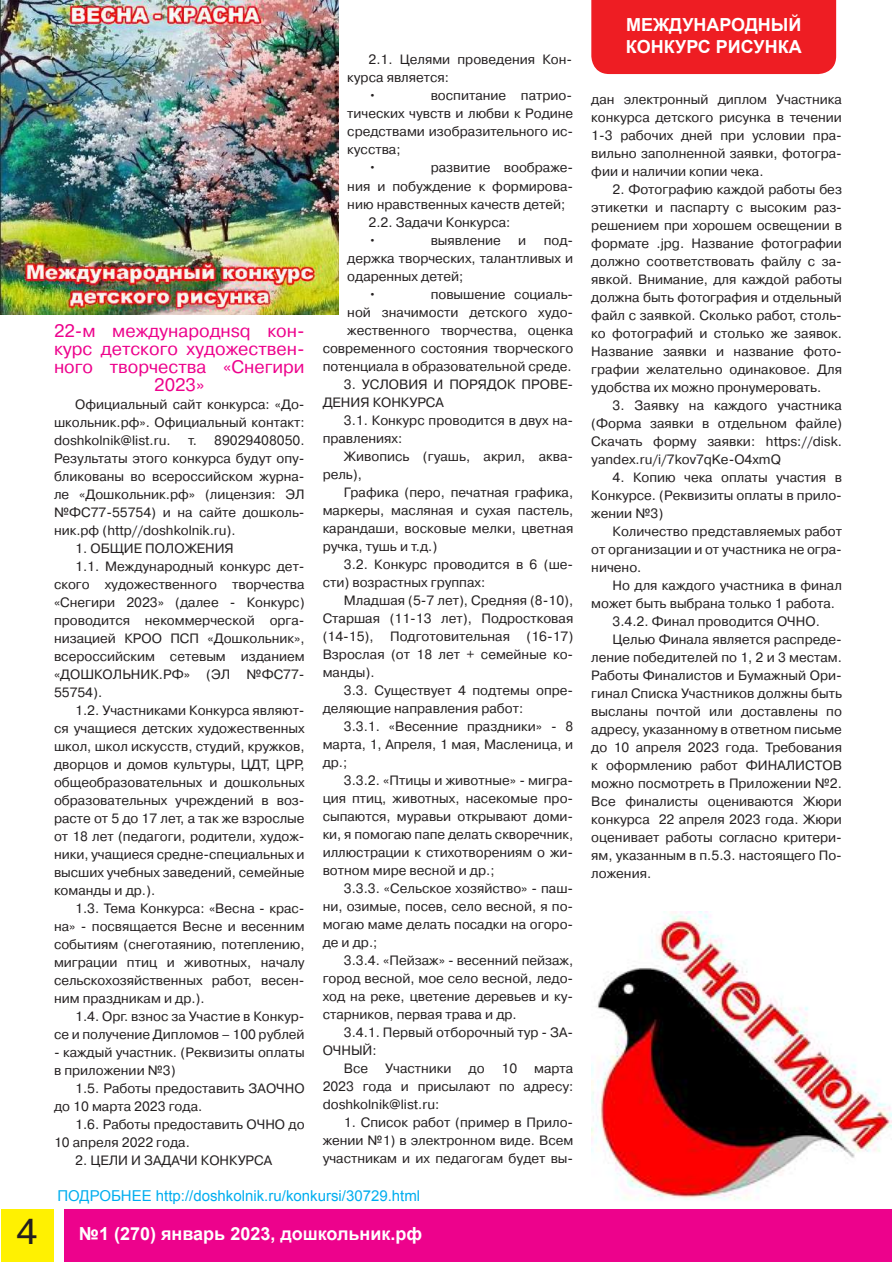
<style>
.page{position:relative;width:893px;height:1263px;background:#fff}
.page>*{position:absolute;margin:0;border:0;box-sizing:border-box;transform-origin:0 0}
.t1{font:36px "Pragmatica C";color:#231f20}
.t2{font:18px/18px "Pragmatica C";color:#ed028c;text-align:center}
.t3{font:700 18px/21.6px "Arial";color:#fff}
.t4{font:15px "Arial";color:#00aeef}
.t5{font:13.5px/18px "Pragmatica C";color:#231f20;text-align:justify}
</style>
<div class="page">
<div style="left:65px;top:1210px;width:827px;height:52px;background:#ed028c"></div>
<div style="left:1px;top:1210px;width:52px;height:52px;background:#fff101"></div>
<div style="left:591px;top:0;width:245px;height:74px;background:#ee1d23"></div>
<img style="left:591px;top:911px;width:300px;height:289px">
<img style="left:0;top:0;width:339px;height:315px">
<h1 class="t1" style="left:17px;top:1212px;width:22px">4</h1>
<h2 class="t2" style="left:54px;top:322px;width:252px">22-м международнsq кон&shy;курс детского художествен&shy;ного творчества «Снегири<br>2023»</h2>
<p class="t5" style="left:54px;top:396px;width:252px;text-indent:21px">Официальный сайт конкурса: «До&shy;школьник.рф». Официальный контакт: doshkolnik@list.ru.</p>
<p class="t5" style="left:54px;top:432px;width:252px;text-indent:134px">т. 89029408050.<br>Результаты этого конкурса будут опу&shy;бликованы во всероссийском журна&shy;ле «Дошкольник.рф» (лицензия: ЭЛ №ФС77-55754) и на сайте дошколь&shy;ник.рф (http//doshkolnik.ru).</p>
<p class="t5" style="left:75px;top:540px;width:160px">1. ОБЩИЕ ПОЛОЖЕНИЯ</p>
<p class="t5" style="left:75px;top:558px;width:231px">1.1. Международный конкурс дет-</p>
<p class="t5" style="left:54px;top:576px;width:252px">ского художественного творчества</p>
<p class="t5" style="left:54px;top:594px;width:252px">«Снегири 2023» (далее - Конкурс)</p>
<p class="t5" style="left:54px;top:612px;width:252px">проводится некоммерческой орга-</p>
<p class="t5" style="left:54px;top:630px;width:252px">низацией КРОО ПСП «Дошкольник»,</p>
<p class="t5" style="left:54px;top:648px;width:252px">всероссийским сетевым изданием</p>
<p class="t5" style="left:54px;top:666px;width:252px">«ДОШКОЛЬНИК.РФ» (ЭЛ №ФС77-</p>
<p class="t5" style="left:54px;top:684px;width:50px">55754).</p>
<p class="t5" style="left:75px;top:702px;width:231px">1.2. Участниками Конкурса являют-</p>
<p class="t5" style="left:54px;top:720px;width:252px">ся учащиеся детских художественных</p>
<p class="t5" style="left:54px;top:738px;width:252px">школ, школ искусств, студий, кружков,</p>
<p class="t5" style="left:54px;top:756px;width:252px">дворцов и домов культуры, ЦДТ, ЦРР,</p>
<p class="t5" style="left:54px;top:774px;width:252px">общеобразовательных и дошкольных</p>
<p class="t5" style="left:54px;top:792px;width:252px">образовательных учреждений в воз-</p>
<p class="t5" style="left:54px;top:810px;width:252px">расте от 5 до 17 лет, а так же взрослые</p>
<p class="t5" style="left:54px;top:828px;width:252px">от 18 лет (педагоги, родители, худож-</p>
<p class="t5" style="left:54px;top:846px;width:252px">ники, учащиеся средне-специальных и</p>
<p class="t5" style="left:54px;top:864px;width:252px">высших учебных заведений, семейные</p>
<p class="t5" style="left:54px;top:882px;width:103px">команды и др.).</p>
<p class="t5" style="left:75px;top:900px;width:231px">1.3. Тема Конкурса: «Весна - крас-</p>
<p class="t5" style="left:54px;top:918px;width:252px">на» - посвящается Весне и весенним</p>
<p class="t5" style="left:54px;top:936px;width:252px">событиям (снеготаянию, потеплению,</p>
<p class="t5" style="left:54px;top:954px;width:252px">миграции птиц и животных, началу</p>
<p class="t5" style="left:54px;top:972px;width:252px">сельскохозяйственных работ, весен-</p>
<p class="t5" style="left:54px;top:990px;width:152px">ним праздникам и др.).</p>
<p class="t5" style="left:75px;top:1008px;width:231px">1.4. Орг. взнос за Участие в Конкур-</p>
<p class="t5" style="left:54px;top:1026px;width:252px">се и получение Дипломов – 100 рублей</p>
<p class="t5" style="left:54px;top:1044px;width:252px">- каждый участник. (Реквизиты оплаты в приложении №3)</p>
<p class="t5" style="left:54px;top:1080px;width:252px;text-indent:21px">1.5. Работы предоставить ЗАОЧНО до 10 марта 2023 года.</p>
<p class="t5" style="left:54px;top:1116px;width:252px;text-indent:21px">1.6. Работы предоставить ОЧНО до<br>10 апреля 2022 года.</p>
<p class="t5" style="left:75px;top:1152px;width:198px">2. ЦЕЛИ И ЗАДАЧИ КОНКУРСА</p>
<p class="t5" style="left:369px;top:51px;width:205px">2.1. Целями проведения Кон-</p>
<p class="t5" style="left:347px;top:69px;width:103px">курса является:</p>
<p class="t5" style="left:369px;top:87px;width:10px">•</p>
<p class="t5" style="left:431px;top:87px;width:143px">воспитание патрио-</p>
<p class="t5" style="left:347px;top:105px;width:228px">тических чувств и любви к Родине</p>
<p class="t5" style="left:347px;top:123px;width:228px">средствами изобразительного ис-</p>
<p class="t5" style="left:347px;top:141px;width:55px">кусства;</p>
<p class="t5" style="left:369px;top:159px;width:10px">•</p>
<p class="t5" style="left:431px;top:159px;width:144px">развитие воображе-</p>
<p class="t5" style="left:347px;top:177px;width:228px">ния и побуждение к формирова-</p>
<p class="t5" style="left:347px;top:195px;width:220px">нию нравственных качеств детей;</p>
<p class="t5" style="left:369px;top:213px;width:143px">2.2. Задачи Конкурса:</p>
<p class="t5" style="left:369px;top:231px;width:10px">•</p>
<p class="t5" style="left:431px;top:231px;width:72px">выявление</p>
<p class="t5" style="left:518px;top:231px;width:10px">и</p>
<p class="t5" style="left:544px;top:231px;width:31px">под-</p>
<p class="t5" style="left:347px;top:249px;width:228px">держка творческих, талантливых и</p>
<p class="t5" style="left:347px;top:267px;width:118px">одаренных детей;</p>
<p class="t5" style="left:369px;top:285px;width:10px">•</p>
<p class="t5" style="left:323px;top:285px;width:252px;text-align:right">повышение социаль-<br>ной значимости детского худо&shy;жественного творчества, оценка современного состояния творческого потенциала в образовательной среде.</p>
<p class="t5" style="left:323px;top:375px;width:252px;text-indent:21px">3. УСЛОВИЯ И ПОРЯДОК ПРОВЕ-<br>ДЕНИЯ КОНКУРСА</p>
<p class="t5" style="left:323px;top:411px;width:252px;text-indent:21px">3.1. Конкурс проводится в двух на&shy;правлениях:</p>
<p class="t5" style="left:323px;top:447px;width:252px;text-indent:21px">Живопись (гуашь, акрил, аква&shy;рель),</p>
<p class="t5" style="left:323px;top:483px;width:252px;text-indent:21px">Графика (перо, печатная графика, маркеры, масляная и сухая пастель, карандаши, восковые мелки, цветная ручка, тушь и т.д.)</p>
<p class="t5" style="left:323px;top:555px;width:252px;text-indent:21px">3.2. Конкурс проводится в 6 (ше&shy;сти) возрастных группах:</p>
<p class="t5" style="left:323px;top:591px;width:252px;text-indent:21px">Младшая (5-7 лет), Средняя (8-10), Старшая (11-13 лет), Подростковая (14-15), Подготовительная (16-17)<br>Взрослая (от 18 лет + семейные ко&shy;манды).</p>
<p class="t5" style="left:323px;top:681px;width:252px;text-indent:21px">3.3. Существует 4 подтемы опре&shy;деляющие направления работ:</p>
<p class="t5" style="left:323px;top:717px;width:252px;text-indent:21px">3.3.1. «Весенние праздники» - 8 марта, 1, Апреля, 1 мая, Масленица, и др.;</p>
<p class="t5" style="left:323px;top:771px;width:252px;text-indent:21px">3.3.2. «Птицы и животные» - мигра&shy;ция птиц, животных, насекомые про&shy;сыпаются, муравьи открывают доми&shy;ки, я помогаю папе делать скворечник, иллюстрации к стихотворениям о жи&shy;вотном мире весной и др.;</p>
<p class="t5" style="left:323px;top:879px;width:252px;text-indent:21px">3.3.3. «Сельское хозяйство» - паш&shy;ни, озимые, посев, село весной, я по&shy;могаю маме делать посадки на огоро&shy;де и др.;</p>
<p class="t5" style="left:323px;top:951px;width:252px;text-indent:21px">3.3.4. «Пейзаж» - весенний пейзаж, город весной, мое село весной, ледо&shy;ход на реке, цветение деревьев и ку&shy;старников, первая трава и др.</p>
<p class="t5" style="left:344px;top:1023px;width:231px">3.4.1. Первый отборочный тур - ЗА-</p>
<p class="t5" style="left:323px;top:1041px;width:56px">ОЧНЫЙ:</p>
<p class="t5" style="left:344px;top:1059px;width:26px">Все</p>
<p class="t5" style="left:385px;top:1059px;width:68px">Участники</p>
<p class="t5" style="left:469px;top:1059px;width:18px">до</p>
<p class="t5" style="left:501px;top:1059px;width:17px">10</p>
<p class="t5" style="left:323px;top:1059px;width:252px;text-indent:211px">марта 2023 года и присылают по адресу: doshkolnik@list.ru:</p>
<p class="t5" style="left:323px;top:1113px;width:252px;text-indent:21px">1. Список работ (пример в Прило&shy;жении №1) в электронном виде. Всем участникам и их педагогам будет вы-</p>
<p class="t4" style="left:57px;top:1186px;width:364px">ПОДРОБНЕЕ http://doshkolnik.ru/konkursi/30729.html</p>
<h2 class="t3" style="left:79px;top:1223px;width:345px">№1 (270) январь 2023, дошкольник.рф</h2>
<h2 class="t3" style="left:626px;top:15px;width:178px">МЕЖДУНАРОДНЫЙ<br>КОНКУРС РИСУНКА</h2>
<p class="t5" style="left:591px;top:90px;width:252px">дан электронный диплом Участника конкурса детского рисунка в течении 1-3 рабочих дней при условии пра&shy;вильно заполненной заявки, фотогра&shy;фии и наличии копии чека.</p>
<p class="t5" style="left:591px;top:180px;width:252px;text-indent:21px">2. Фотографию каждой работы без этикетки и паспарту с высоким раз&shy;решением при хорошем освещении в формате .jpg. Название фотографии должно соответствовать файлу с за&shy;явкой. Внимание, для каждой работы должна быть фотография и отдельный файл с заявкой. Сколько работ, столь&shy;ко фотографий и столько же заявок.<br>Название заявки и название фото&shy;графии желательно одинаковое. Для удобства их можно пронумеровать.</p>
<p class="t5" style="left:591px;top:396px;width:252px;text-indent:21px">3. Заявку на каждого участника (Форма заявки в отдельном файле)<br>Скачать форму заявки: https://disk. yandex.ru/i/7kov7qKe-O4xmQ</p>
<p class="t5" style="left:591px;top:468px;width:252px;text-indent:21px">4. Копию чека оплаты участия в Конкурсе. (Реквизиты оплаты в прило&shy;жении №3)</p>
<p class="t5" style="left:591px;top:522px;width:252px;text-indent:21px">Количество представляемых работ от организации и от участника не огра&shy;ничено.</p>
<p class="t5" style="left:613px;top:576px;width:231px">Но для каждого участника в финал</p>
<p class="t5" style="left:591px;top:594px;width:245px">может быть выбрана только 1 работа.</p>
<p class="t5" style="left:613px;top:612px;width:209px">3.4.2. Финал проводится ОЧНО.</p>
<p class="t5" style="left:613px;top:630px;width:231px">Целью Финала является распреде-</p>
<p class="t5" style="left:591px;top:648px;width:252px">ление победителей по 1, 2 и 3 местам.</p>
<p class="t5" style="left:591px;top:666px;width:252px">Работы Финалистов и Бумажный Ори-</p>
<p class="t5" style="left:591px;top:684px;width:252px">гинал Списка Участников должны быть</p>
<p class="t5" style="left:591px;top:702px;width:252px">высланы почтой или доставлены по</p>
<p class="t5" style="left:591px;top:720px;width:252px">адресу, указанному в ответном письме</p>
<p class="t5" style="left:591px;top:738px;width:252px">до 10 апреля 2023 года. Требования</p>
<p class="t5" style="left:591px;top:756px;width:252px">к оформлению работ ФИНАЛИСТОВ</p>
<p class="t5" style="left:591px;top:774px;width:252px">можно посмотреть в Приложении №2.</p>
<p class="t5" style="left:591px;top:792px;width:252px">Все финалисты оцениваются Жюри</p>
<p class="t5" style="left:591px;top:810px;width:252px">конкурса 22 апреля 2023 года. Жюри</p>
<p class="t5" style="left:591px;top:828px;width:252px">оценивает работы согласно критери-</p>
<p class="t5" style="left:591px;top:846px;width:252px">ям, указанным в п.5.3. настоящего По-</p>
<p class="t5" style="left:591px;top:864px;width:61px">ложения.</p>
</div>
